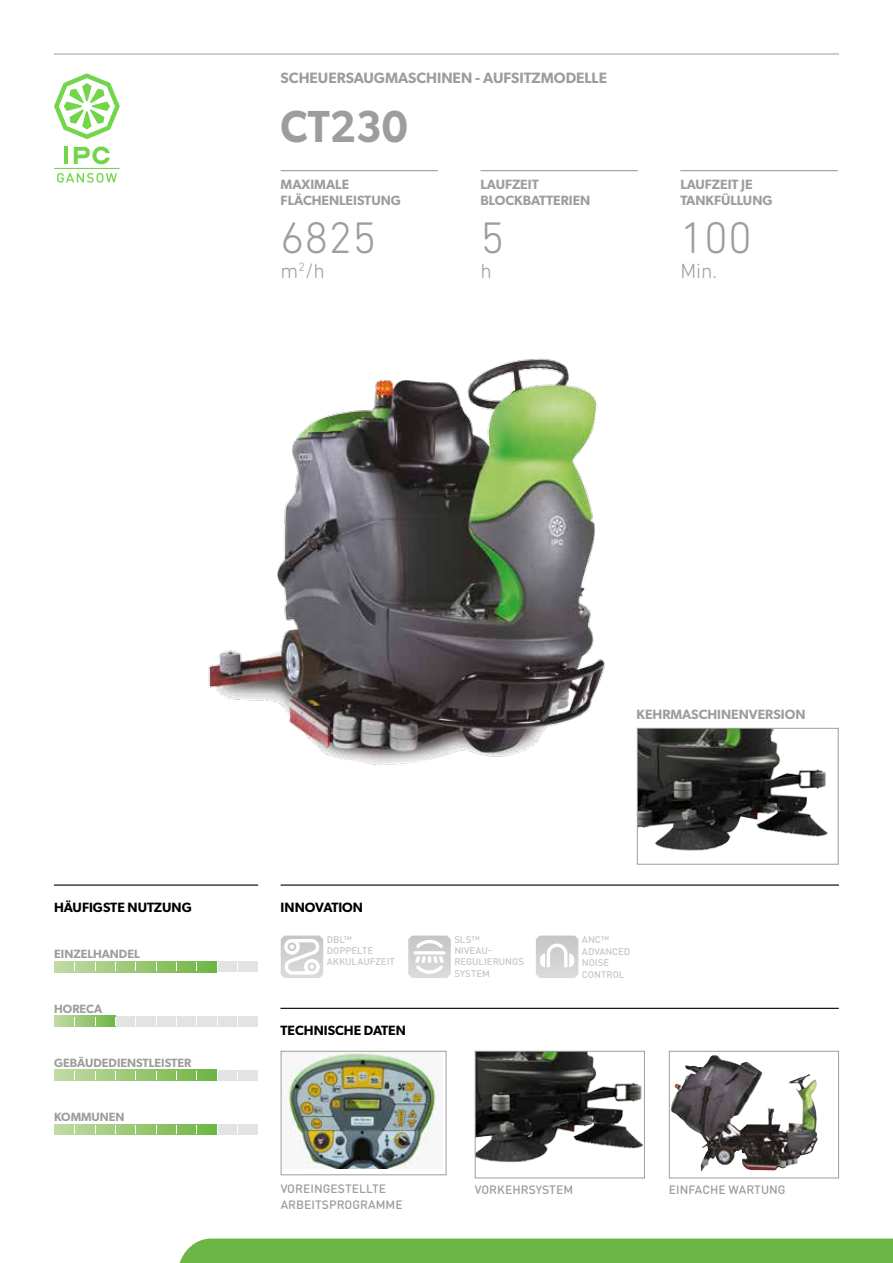
<style>
.page{position:relative;width:893px;height:1263px;background:#fff}
.page>*{position:absolute;margin:0;border:0;box-sizing:border-box;transform-origin:0 0}
.t1{font:300 45px "DIN Next Rounded LT Pro";color:#9d9d9c}
.t2{font:600 45px "Gibson";color:#9d9d9c;scale:.93 1}
.t3{font:300 21px "DIN Next Rounded LT Pro";color:#9d9d9c}
.t4{font:600 15px "Gibson";color:#9d9d9c}
.t5{font:600 13.5px/16.2px "Gibson";color:#9d9d9c}
.t6{font:600 13.5px "Gibson";color:#000}
.t7{font:500 12px/15.5px "DIN Round Pro";letter-spacing:.005em;color:#9d9d9c}
.t8{font:600 12px "Gibson";color:#9d9d9c}
.t9{font:500 9.6px/11.2px "DIN Round Pro";letter-spacing:-.005em;color:#c6c6c6}
</style>
<div class="page">
<hr style="left:54px;top:54px;width:785px;height:1px;background:#9d9d9c">
<div style="left:179px;top:1238px;width:714px;height:25px;background:#6bb644"></div>
<hr style="left:64px;top:147px;width:4px;height:17px;background:#72d54a">
<svg style="left:74px;top:147px;width:36px;height:17px"></svg>
<svg style="left:54px;top:73px;width:66px;height:66px"></svg>
<svg style="left:57px;top:173px;width:60px;height:10px"></svg>
<hr style="left:54px;top:168px;width:66px;height:1px;background:#72d54a">
<img style="left:283px;top:1053px;width:156px;height:116px">
<div style="left:281px;top:1051px;width:165px;height:124px;border:1px solid #9d9d9c"></div>
<img style="left:477px;top:1053px;width:166px;height:110px">
<div style="left:475px;top:1051px;width:170px;height:127px;border:1px solid #9d9d9c"></div>
<hr style="left:281px;top:170px;width:157px;height:1px;background:#9d9d9c">
<hr style="left:480px;top:170px;width:158px;height:1px;background:#9d9d9c">
<hr style="left:680px;top:170px;width:158px;height:1px;background:#9d9d9c">
<hr style="left:281px;top:884px;width:558px;height:2px;background:#000">
<hr style="left:280px;top:1008px;width:559px;height:1px;background:#000">
<img style="left:639px;top:730px;width:189px;height:121px">
<div style="left:637px;top:728px;width:202px;height:136px;border:1px solid #9d9d9c"></div>
<hr style="left:54px;top:884px;width:204px;height:2px;background:#000">
<div style="left:54px;top:961px;width:204px;height:11px;background:#e3e3e3"></div>
<svg style="left:54px;top:961px;width:163px;height:11px"></svg>
<div style="left:54px;top:1070px;width:204px;height:10px;background:#e3e3e3"></div>
<svg style="left:54px;top:1070px;width:163px;height:10px"></svg>
<div style="left:54px;top:1016px;width:204px;height:10px;background:#e3e3e3"></div>
<svg style="left:54px;top:1016px;width:61px;height:10px"></svg>
<div style="left:54px;top:1124px;width:204px;height:11px;background:#e3e3e3"></div>
<svg style="left:54px;top:1124px;width:163px;height:11px"></svg>
<img style="left:671px;top:1055px;width:147px;height:116px">
<div style="left:669px;top:1051px;width:170px;height:127px;border:1px solid #9d9d9c"></div>
<svg style="left:281px;top:935px;width:42px;height:43px"></svg>
<svg style="left:408px;top:935px;width:43px;height:43px"></svg>
<svg style="left:536px;top:935px;width:42px;height:43px"></svg>
<img style="left:208px;top:358px;width:397px;height:407px">
<p class="t4" style="left:281px;top:69px;width:328px">SCHEUERSAUGMASCHINEN - AUFSITZMODELLE</p>
<h1 class="t2" style="left:281px;top:100px;width:138px">CT230</h1>
<p class="t5" style="left:281px;top:176px;width:122px">MAXIMALE<br>FLÄCHENLEISTUNG</p>
<p class="t5" style="left:480px;top:176px;width:111px">LAUFZEIT<br>BLOCKBATTERIEN</p>
<p class="t5" style="left:680px;top:176px;width:94px">LAUFZEIT JE<br>TANKFÜLLUNG</p>
<h1 class="t1" style="left:281px;top:212px;width:97px">6825</h1>
<h2 class="t3" style="left:281px;top:259px;width:46px">m<sup>2</sup>/h</h2>
<h1 class="t1" style="left:680px;top:212px;width:73px">100</h1>
<h2 class="t3" style="left:680px;top:259px;width:38px">Min.</h2>
<h1 class="t1" style="left:480px;top:212px;width:25px">5</h1>
<h2 class="t3" style="left:480px;top:259px;width:13px">h</h2>
<p class="t6" style="left:54px;top:899px;width:139px">HÄUFIGSTE NUTZUNG</p>
<p class="t8" style="left:54px;top:947px;width:87px">EINZELHANDEL</p>
<p class="t8" style="left:54px;top:1001px;width:50px">HORECA</p>
<p class="t8" style="left:54px;top:1055px;width:139px">GEBÄUDEDIENSTLEISTER</p>
<p class="t8" style="left:54px;top:1109px;width:72px">KOMMUNEN</p>
<p class="t6" style="left:281px;top:899px;width:84px">INNOVATION</p>
<p class="t5" style="left:637px;top:706px;width:170px">KEHRMASCHINENVERSION</p>
<p class="t9" style="left:327px;top:933px;width:70px">DBL™<br>DOPPELTE<br>AKKULAUFZEIT</p>
<p class="t9" style="left:454px;top:933px;width:71px">SLS™<br>NIVEAU-<br>REGULIERUNGS<br>SYSTEM</p>
<p class="t9" style="left:582px;top:933px;width:50px;line-height:11.7px">ANC™<br>ADVANCED<br>NOISE<br>CONTROL</p>
<p class="t6" style="left:280px;top:1022px;width:127px">TECHNISCHE DATEN</p>
<p class="t7" style="left:281px;top:1181px;width:124px">VOREINGESTELLTE<br>ARBEITSPROGRAMME</p>
<p class="t7" style="left:475px;top:1181px;width:100px">VORKEHRSYSTEM</p>
<p class="t7" style="left:669px;top:1181px;width:118px">EINFACHE WARTUNG</p>
</div>
